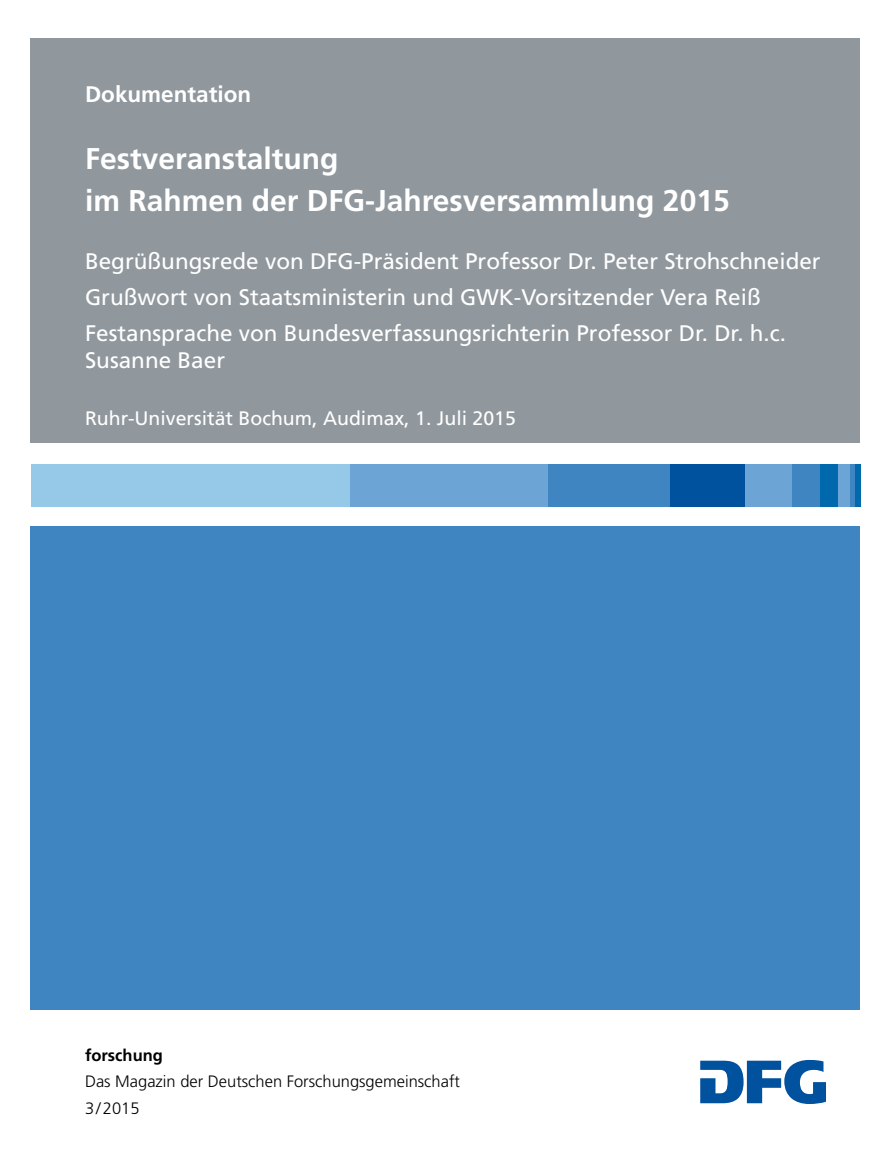
<style>
.page{position:relative;width:893px;height:1149px;background:#fff}
.page>*{position:absolute;margin:0;border:0;box-sizing:border-box;transform-origin:0 0}
.t1{font:700 30px/42px "Frutiger LT Std";color:#fff}
.t2{font:22.5px/36px "Frutiger LT Std";color:#fff}
.t3{font:700 22.5px "Frutiger LT Std";color:#fff}
.t4{font:19.5px "Frutiger LT Std";color:#fff}
.t5{font:300 16.5px/26.2px "Frutiger LT Std";color:#000}
.t6{font:700 16.5px "Frutiger LT Std";color:#000}
</style>
<div class="page">
<div style="left:31px;top:38px;width:829px;height:404px;background:#90989e"></div>
<div style="left:32px;top:463px;width:829px;height:43px;background:#96c8e8"></div>
<div style="left:855px;top:463px;width:6px;height:43px;background:#0069ae"></div>
<div style="left:820px;top:463px;width:18px;height:43px;background:#0069ae"></div>
<div style="left:670px;top:463px;width:75px;height:43px;background:#00519e"></div>
<div style="left:849px;top:463px;width:6px;height:43px;background:#3e85c1"></div>
<div style="left:791px;top:463px;width:29px;height:43px;background:#3e85c1"></div>
<div style="left:548px;top:463px;width:122px;height:43px;background:#3e85c1"></div>
<div style="left:838px;top:463px;width:11px;height:43px;background:#6ca5d5"></div>
<div style="left:745px;top:463px;width:46px;height:43px;background:#6ca5d5"></div>
<div style="left:351px;top:463px;width:197px;height:43px;background:#6ca5d5"></div>
<div style="left:31px;top:526px;width:829px;height:483px;background:#3e85c1"></div>
<svg style="left:700px;top:1059px;width:126px;height:44px"></svg>
<p class="t3" style="left:85px;top:81px;width:168px">Dokumentation</p>
<h1 class="t1" style="left:85px;top:138px;width:646px">Festveranstaltung<br>im Rahmen der DFG-Jahresversammlung 2015</h1>
<p class="t2" style="left:85px;top:243px;width:737px">Begrüßungsrede von DFG-Präsident Professor Dr. Peter Strohschneider<br>Grußwort von Staatsministerin und GWK-Vorsitzender Vera Reiß<br>Festansprache von Bundesverfassungsrichterin Professor Dr. Dr. h.c.</p>
<p class="t2" style="left:85px;top:342px;width:142px">Susanne Baer</p>
<p class="t4" style="left:85px;top:406px;width:432px">Ruhr-Universität Bochum, Audimax, 1. Juli 2015</p>
<p class="t6" style="left:85px;top:1045px;width:79px">forschung</p>
<p class="t5" style="left:85px;top:1068px;width:376px">Das Magazin der Deutschen Forschungsgemeinschaft<br>3/2015</p>
</div>
